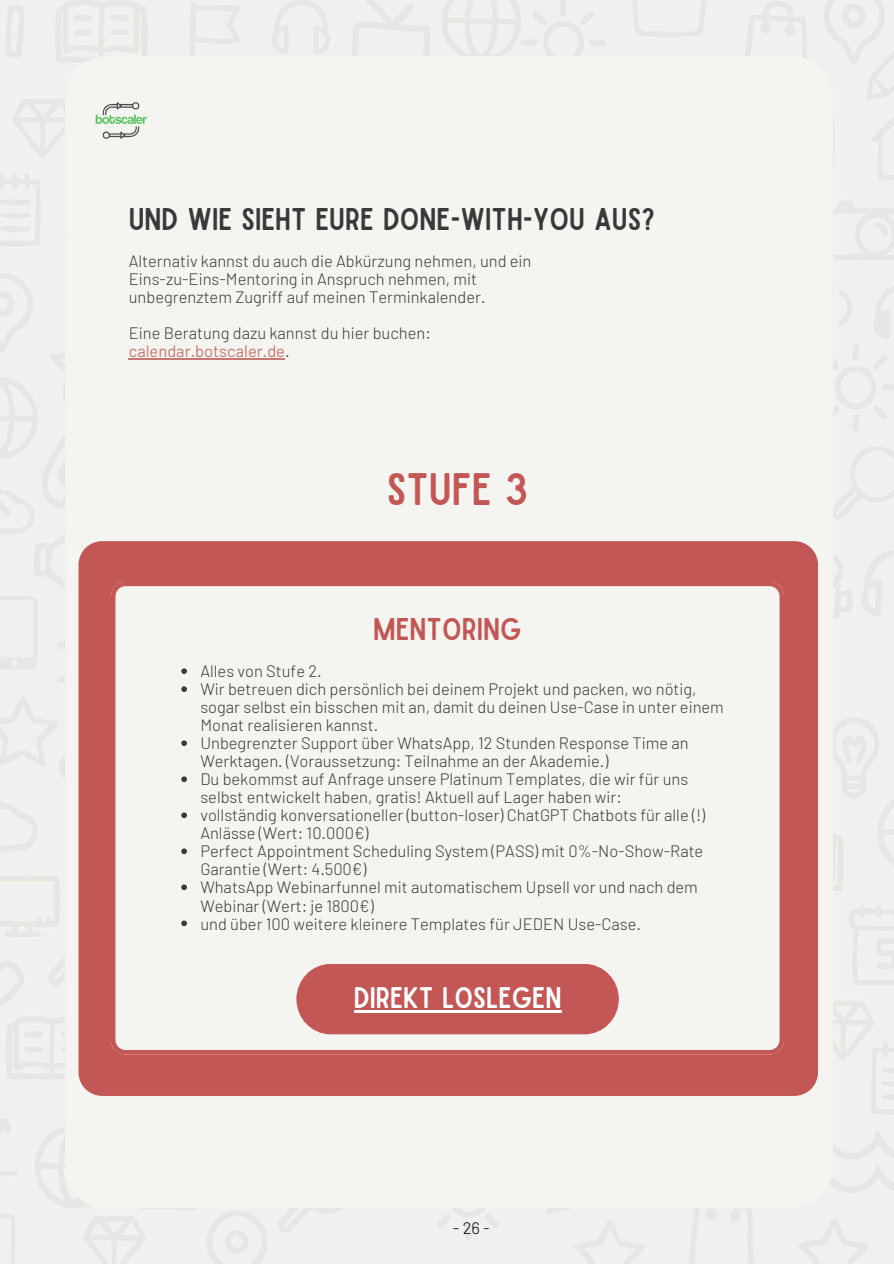
<style>
.page{position:relative;width:894px;height:1264px;background:#fff}
.page>*{position:absolute;margin:0;border:0;box-sizing:border-box;transform-origin:0 0}
.t1{font:43.5px "Sailors";color:#c35755}
.t2{font:30px "Sailors";color:#393939}
.t3{font:30px "Sailors";color:#c35755}
.t4{font:28.5px "Sailors";color:#fff}
.t5{font:300 16.5px/18px "Barlow";color:#393939}
.t6{font:300 16.5px "Barlow";color:#000}
.s1{font-weight:400;color:#c77570}
</style>
<div class="page">
<img style="left:0;top:0;width:893px;height:1263px">
<div style="left:65px;top:56px;width:767px;height:1151px;background:#f4f4f0"></div>
<img style="left:89px;top:89px;width:63px;height:63px">
<div style="left:78px;top:541px;width:739px;height:554px;background:#c35755"></div>
<div style="left:111px;top:581px;width:672px;height:473px;background:#f4f4f0"></div>
<div style="left:296px;top:963px;width:322px;height:71px;background:#c35755;border-radius:35px"></div>
<hr style="left:353px;top:1010px;width:208px;height:2px;background:#fff">
<svg style="left:181px;top:668px;width:6px;height:6px"></svg>
<svg style="left:181px;top:686px;width:6px;height:6px"></svg>
<svg style="left:181px;top:740px;width:6px;height:6px"></svg>
<svg style="left:181px;top:776px;width:6px;height:6px"></svg>
<svg style="left:181px;top:812px;width:6px;height:6px"></svg>
<svg style="left:181px;top:848px;width:6px;height:6px"></svg>
<svg style="left:181px;top:884px;width:6px;height:6px"></svg>
<svg style="left:181px;top:920px;width:6px;height:6px"></svg>
<hr style="left:129px;top:358px;width:156px;height:1px;background:#c77570">
<h2 class="t2" style="left:129px;top:208px;width:527px">UND WIE SIEHT EURE DONE-WITH-YOU AUS?</h2>
<p class="t5" style="left:129px;top:252px;width:404px">Alternativ kannst du auch die Abkürzung nehmen, und ein<br>Eins-zu-Eins-Mentoring in Anspruch nehmen, mit unbegrenztem Zugriff auf meinen Terminkalender.</p>
<p class="t5" style="left:129px;top:324px;width:303px">Eine Beratung dazu kannst du hier buchen: <span class="s1">calendar.botscaler.de</span>.</p>
<p class="t1" style="left:386px;top:473px;width:143px">STUFE 3</p>
<h1 class="t3" style="left:373px;top:618px;width:150px">MENTORING</h1>
<h2 class="t5" style="left:200px;top:661px;width:123px">Alles von Stufe 2.</h2>
<p class="t5" style="left:200px;top:679px;width:525px">Wir betreuen dich persönlich bei deinem Projekt und packen, wo nötig, sogar selbst ein bisschen mit an, damit du deinen Use-Case in unter einem<br>Monat realisieren kannst.</p>
<p class="t5" style="left:200px;top:733px;width:489px">Unbegrenzter Support über WhatsApp, 12 Stunden Response Time an<br>Werktagen. (Voraussetzung: Teilnahme an der Akademie.)</p>
<p class="t5" style="left:200px;top:769px;width:489px">Du bekommst auf Anfrage unsere Platinum Templates, die wir für uns selbst entwickelt haben, gratis! Aktuell auf Lager haben wir:</p>
<p class="t5" style="left:200px;top:805px;width:506px">vollständig konversationeller (button-loser) ChatGPT Chatbots für alle (!)<br>Anlässe (Wert: 10.000€)</p>
<p class="t5" style="left:200px;top:841px;width:504px">Perfect Appointment Scheduling System (PASS) mit 0%-No-Show-Rate<br>Garantie (Wert: 4.500€)</p>
<p class="t5" style="left:200px;top:877px;width:499px">WhatsApp Webinarfunnel mit automatischem Upsell vor und nach dem<br>Webinar (Wert: je 1800€)</p>
<p class="t5" style="left:200px;top:913px;width:442px">und über 100 weitere kleinere Templates für JEDEN Use-Case.</p>
<p class="t4" style="left:353px;top:986px;width:209px">DIREKT LOSLEGEN</p>
<p class="t6" style="left:453px;top:1217px;width:38px">-26-</p>
</div>
